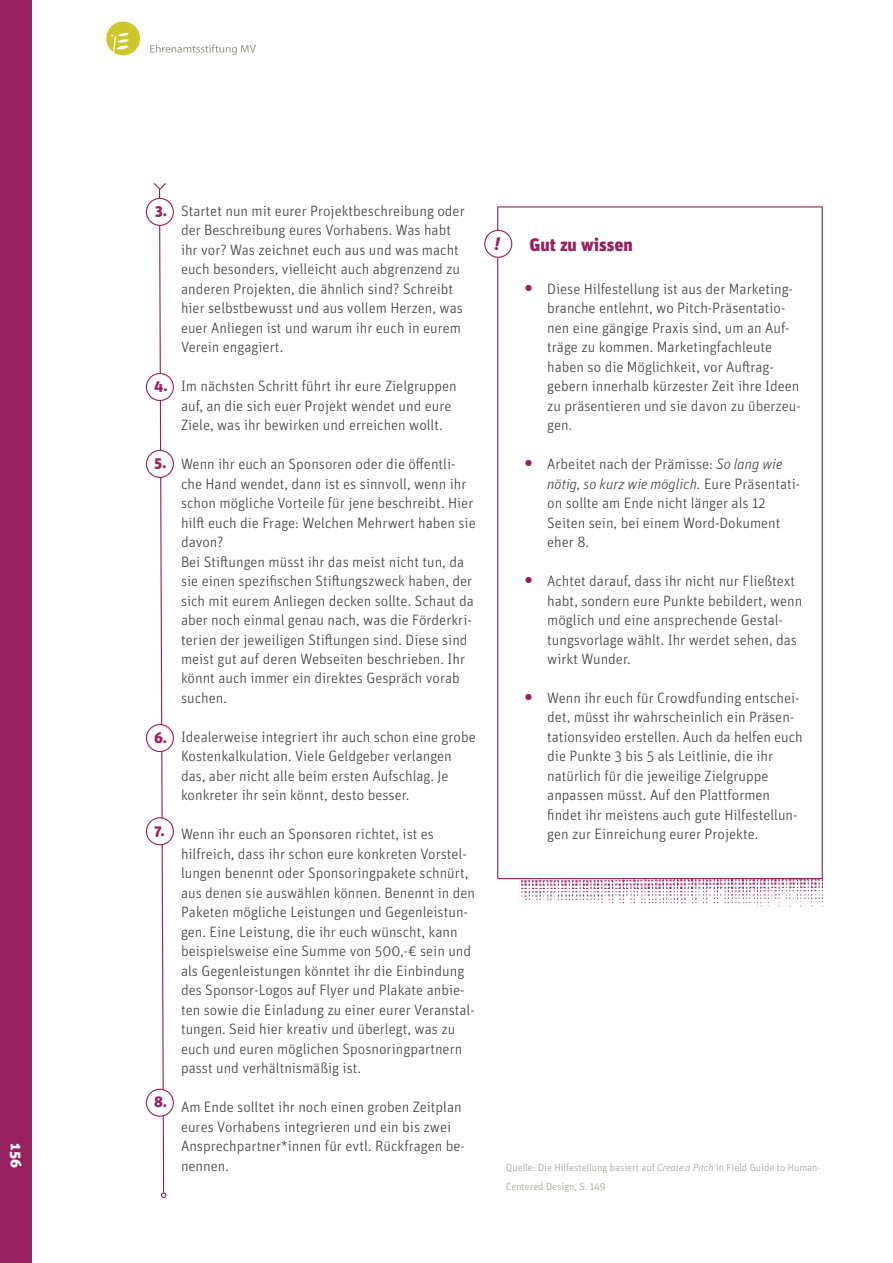
<style>
.page{position:relative;width:893px;height:1263px;background:#fff}
.page>*{position:absolute;margin:0;border:0;box-sizing:border-box;transform-origin:0 0}
.t1{font:900 18px "Unit Pro";color:#962060}
.t2{font:italic 900 18px "Unit Pro";color:#962060}
.t3{font:300 15px/19.5px "Unit Pro";color:#3c3c3b}
.t4{font:900 15px "Unit Pro";color:#962060}
.t5{font:900 15px "Unit Pro";color:#fff}
.t6{font:300 10.5px/19.5px "Unit Pro";color:#9f9f92}
.s1{font-weight:900;font-size:18px;color:#962060}
.s2{font-style:italic}
</style>
<div class="page">
<svg style="left:106px;top:21px;width:34px;height:34px"></svg>
<svg style="left:150px;top:45px;width:106px;height:10px"></svg>
<img style="left:519px;top:879px;width:304px;height:28px">
<svg style="left:497px;top:206px;width:326px;height:673px"></svg>
<div style="left:485px;top:230px;width:27px;height:27px;background:#fff;border-radius:50%"></div>
<div style="left:484px;top:230px;width:28px;height:28px;border:1px solid #962060;border-radius:50%"></div>
<svg style="left:146px;top:198px;width:27px;height:27px"></svg>
<div style="left:146px;top:198px;width:28px;height:28px;border:1px solid #962060;border-radius:50%"></div>
<svg style="left:146px;top:374px;width:27px;height:26px"></svg>
<div style="left:146px;top:373px;width:28px;height:28px;border:1px solid #962060;border-radius:50%"></div>
<svg style="left:146px;top:450px;width:27px;height:27px"></svg>
<div style="left:146px;top:450px;width:28px;height:28px;border:1px solid #962060;border-radius:50%"></div>
<svg style="left:146px;top:725px;width:27px;height:27px"></svg>
<div style="left:146px;top:724px;width:28px;height:28px;border:1px solid #962060;border-radius:50%"></div>
<svg style="left:146px;top:818px;width:27px;height:27px"></svg>
<div style="left:146px;top:817px;width:28px;height:28px;border:1px solid #962060;border-radius:50%"></div>
<svg style="left:146px;top:1089px;width:27px;height:27px"></svg>
<div style="left:146px;top:1089px;width:28px;height:28px;border:1px solid #962060;border-radius:50%"></div>
<svg style="left:153px;top:183px;width:14px;height:1015px"></svg>
<div style="left:0;top:0;width:32px;height:1263px;background:#962060"></div>
<p class="t5" style="left:22px;top:1143px;width:26px;rotate:90deg">156</p>
<p class="t4" style="left:155px;top:205px;width:14px">3.</p>
<p class="t4" style="left:154px;top:380px;width:15px">4.</p>
<p class="t4" style="left:154px;top:457px;width:14px">5.</p>
<p class="t4" style="left:154px;top:732px;width:15px">6.</p>
<p class="t4" style="left:154px;top:825px;width:12px">7.</p>
<p class="t4" style="left:154px;top:1097px;width:15px">8.</p>
<p class="t3" style="left:181px;top:202px;width:285px">Startet nun mit eurer Projektbeschreibung oder der Beschreibung eures Vorhabens. Was habt ihr vor? Was zeichnet euch aus und was macht euch besonders, vielleicht auch abgrenzend zu anderen Projekten, die ähnlich sind? Schreibt hier selbstbewusst und aus vollem Herzen, was euer Anliegen ist und warum ihr euch in eurem Verein engagiert.</p>
<p class="t3" style="left:181px;top:377px;width:277px">Im nächsten Schritt führt ihr eure Zielgruppen auf, an die sich euer Projekt wendet und eure<br>Ziele, was ihr bewirken und erreichen wollt.</p>
<p class="t3" style="left:181px;top:455px;width:296px">Wenn ihr euch an Sponsoren oder die öffentli&shy;che Hand wendet, dann ist es sinnvoll, wenn ihr schon mögliche Vorteile für jene beschreibt. Hier hilft euch die Frage: Welchen Mehrwert haben sie davon?<br>Bei Stiftungen müsst ihr das meist nicht tun, da sie einen spezifischen Stiftungszweck haben, der sich mit eurem Anliegen decken sollte. Schaut da aber noch einmal genau nach, was die Förderkri&shy;terien der jeweiligen Stiftungen sind. Diese sind meist gut auf deren Webseiten beschrieben. Ihr könnt auch immer ein direktes Gespräch vorab suchen.</p>
<p class="t3" style="left:181px;top:728px;width:296px">Idealerweise integriert ihr auch schon eine grobe Kostenkalkulation. Viele Geldgeber verlangen das, aber nicht alle beim ersten Aufschlag. Je konkreter ihr sein könnt, desto besser.</p>
<p class="t3" style="left:181px;top:826px;width:296px">Wenn ihr euch an Sponsoren richtet, ist es hilfreich, dass ihr schon eure konkreten Vorstel&shy;lungen benennt oder Sponsoringpakete schnürt, aus denen sie auswählen können. Benennt in den Paketen mögliche Leistungen und Gegenleistun&shy;gen. Eine Leistung, die ihr euch wünscht, kann beispielsweise eine Summe von 500,-€ sein und als Gegenleistungen könntet ihr die Einbindung des Sponsor-Logos auf Flyer und Plakate anbie&shy;ten sowie die Einladung zu einer eurer Veranstal&shy;tungen. Seid hier kreativ und überlegt, was zu euch und euren möglichen Sposnoringpartnern passt und verhältnismäßig ist.</p>
<p class="t3" style="left:181px;top:1099px;width:285px">Am Ende solltet ihr noch einen groben Zeitplan eures Vorhabens integrieren und ein bis zwei Ansprechpartner*innen für evtl. Rückfragen be&shy;nennen.</p>
<p class="t2" style="left:494px;top:233px;width:7px">!</p>
<p class="t1" style="left:529px;top:238px;width:105px">Gut zu wissen</p>
<p class="t3" style="left:547px;top:280px;width:255px;text-indent:-22px"><span class="s1">•</span> Diese Hilfestellung ist aus der Marketing&shy;branche entlehnt, wo Pitch-Präsentatio&shy;nen eine gängige Praxis sind, um an Auf&shy;träge zu kommen. Marketingfachleute haben so die Möglichkeit, vor Auftrag&shy;gebern innerhalb kürzester Zeit ihre Ideen zu präsentieren und sie davon zu überzeu&shy;gen.</p>
<p class="t3" style="left:547px;top:455px;width:254px;text-indent:-22px"><span class="s1">•</span> Arbeitet nach der Prämisse: <span class="s2">So lang wie nötig, so kurz wie möglich.</span> Eure Präsentati&shy;on sollte am Ende nicht länger als 12<br>Seiten sein, bei einem Word-Dokument eher 8.</p>
<p class="t3" style="left:547px;top:572px;width:257px;text-indent:-22px"><span class="s1">•</span> Achtet darauf, dass ihr nicht nur Fließtext habt, sondern eure Punkte bebildert, wenn möglich und eine ansprechende Gestal&shy;tungsvorlage wählt. Ihr werdet sehen, das wirkt Wunder.</p>
<p class="t3" style="left:547px;top:689px;width:257px;text-indent:-22px"><span class="s1">•</span> Wenn ihr euch für Crowdfunding entschei&shy;det, müsst ihr wahrscheinlich ein Präsen&shy;tationsvideo erstellen. Auch da helfen euch die Punkte 3 bis 5 als Leitlinie, die ihr natürlich für die jeweilige Zielgruppe anpassen müsst. Auf den Plattformen findet ihr meistens auch gute Hilfestellun&shy;gen zur Einreichung eurer Projekte.</p>
<p class="t6" style="left:506px;top:1158px;width:316px">Quelle: Die Hilfestellung basiert auf <span class="s2">Create a Pitch</span> in Field Guide to Human-<br>Centered Design, S. 149</p>
</div>
